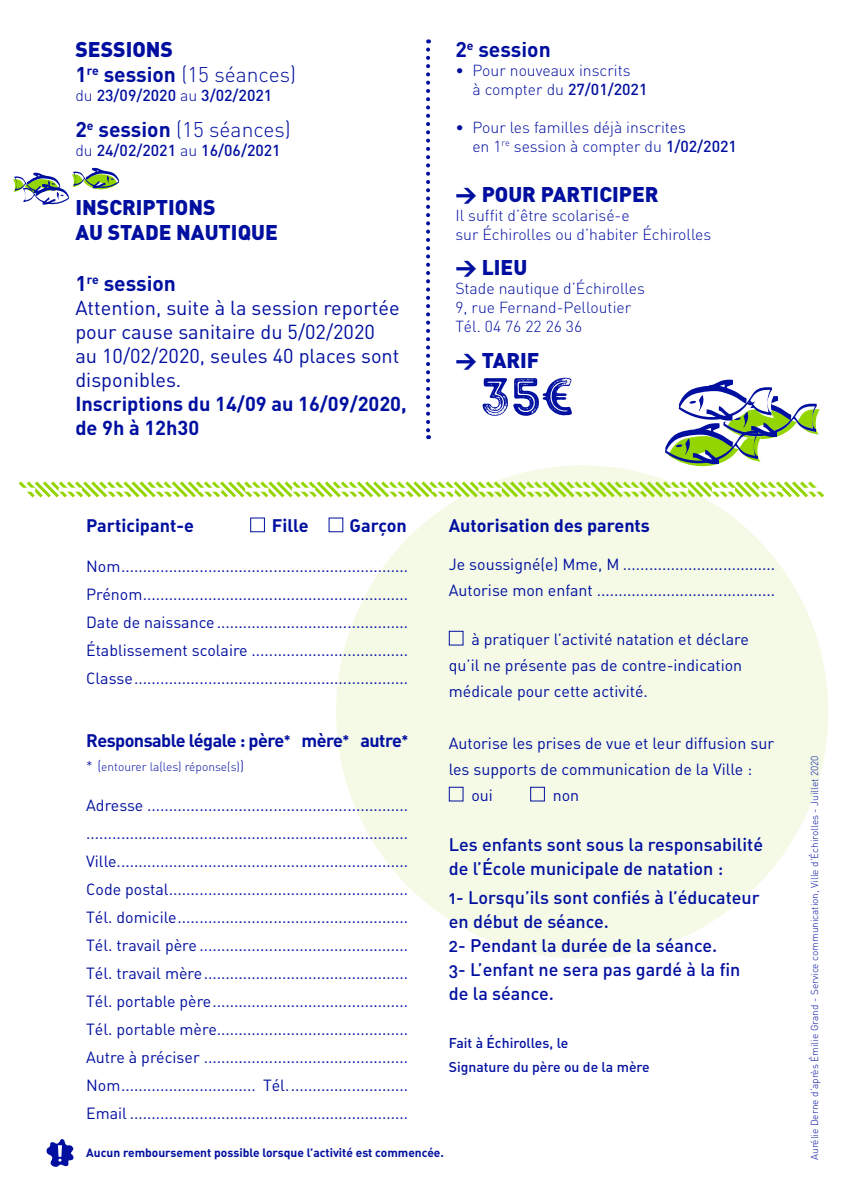
<style>
.page{position:relative;width:842px;height:1191px;background:#fff}
.page>*{position:absolute;margin:0;border:0;box-sizing:border-box;transform-origin:0 0}
.t1{font:52.6px "Intro Rust G Base 2 Line";color:#000f9f}
.t2{font:900 21px/25.2px "DIN";color:#000f9f}
.t3{font:300 21px/25.2px "DIN";color:#000f9f}
.t4{font:700 21px "DIN";color:#000f9f}
.t5{font:20px/24px "DIN";color:#000f9f}
.t6{font:700 20px/24px "DIN";color:#000f9f}
.t7{font:18px/24px "DIN Medium Alternate";color:#000f9f}
.t8{font:18px "DIN Bold Alternate";color:#000f9f}
.t9{font:18px "DIN Bold Alternate";letter-spacing:-.03em;color:#000f9f}
.t10{font:16px/28px "DIN Regular Alternate";color:#000f9f}
.t11{font:300 15.8px/19px "DIN";color:#000f9f}
.t12{font:500 15.8px "DIN";color:#000f9f}
.t13{font:14px/24px "DIN Medium Alternate";color:#000f9f}
.t14{font:12px "DIN Bold Alternate";color:#000f9f}
.t15{font:12px "DIN Light Alternate";color:#000f9f}
.t16{font:300 10px "DIN";color:#000f9f}
.s1{font-weight:900}
.s2{font-weight:700}
.s3{font-weight:300}
.s4{font-size:14px}
.s5{font-weight:500}
</style>
<div class="page">
<div style="left:336px;top:465px;width:492px;height:493px;background:#f4fae6;border-radius:50%"></div>
<div style="left:250px;top:517px;width:15px;height:15px;border:1px solid #000f9f"></div>
<div style="left:449px;top:631px;width:14px;height:14px;border:1px solid #000f9f"></div>
<div style="left:449px;top:786px;width:14px;height:15px;border:1px solid #000f9f"></div>
<div style="left:530px;top:786px;width:15px;height:15px;border:1px solid #000f9f"></div>
<svg style="left:426px;top:49px;width:4px;height:390px"></svg>
<svg style="left:46px;top:1139px;width:28px;height:28px"></svg>
<svg style="left:58px;top:1145px;width:4px;height:11px"></svg>
<svg style="left:13px;top:168px;width:106px;height:37px"></svg>
<svg style="left:665px;top:379px;width:155px;height:87px"></svg>
<svg style="left:18px;top:478px;width:806px;height:22px"></svg>
<h2 class="t3" style="left:75px;top:37px;width:222px"><span class="s1">SESSIONS<br></span><span class="s2">1</span><sup>re</sup> <span class="s2">session</span> (15 séances)</h2>
<p class="t12" style="left:75px;top:85px;width:198px"><span class="s3">du</span> 23/09/2020 <span class="s3">au</span> 3/02/2021</p>
<h2 class="t3" style="left:75px;top:116px;width:217px"><span class="s2">2</span><sup>e</sup> <span class="s2">session</span> (15 séances)</h2>
<p class="t12" style="left:75px;top:140px;width:207px"><span class="s3">du</span> 24/02/2021 <span class="s3">au</span> 16/06/2021</p>
<h2 class="t2" style="left:75px;top:194px;width:204px">INSCRIPTIONS<br>AU STADE NAUTIQUE</h2>
<h2 class="t4" style="left:75px;top:269px;width:102px">1<sup>re</sup> session</h2>
<p class="t5" style="left:75px;top:295px;width:326px">Attention, suite à la session reportée pour cause sanitaire du 5/02/2020 au 10/02/2020, seules 40 places sont disponibles.</p>
<p class="t6" style="left:75px;top:391px;width:333px">Inscriptions du 14/09 au 16/09/2020, de 9h à 12h30</p>
<p class="t8" style="left:86px;top:514px;width:109px">Participant-e</p>
<p class="t8" style="left:272px;top:514px;width:38px">Fille</p>
<p class="t8" style="left:350px;top:514px;width:59px">Garçon</p>
<p class="t10" style="left:86px;top:552px;width:324px;text-align:justify">Nom..................................................................<br>Prénom.............................................................<br>Date de naissance............................................<br>Établissement scolaire ....................................<br>Classe...............................................................</p>
<p class="t9" style="left:86px;top:729px;width:324px">Responsable légale : père<span class="s4">*</span> mère<span class="s4">*</span> autre<span class="s4">*</span></p>
<p class="t15" style="left:86px;top:759px;width:159px"><span class="s4">* (</span>entourer la(les) réponse(s)<span class="s4">)</span></p>
<p class="t10" style="left:86px;top:790px;width:324px;text-align:justify">Adresse ............................................................ ..........................................................................<br>Ville...................................................................<br>Code postal.......................................................<br>Tél. domicile.....................................................<br>Tél. travail père ................................................<br>Tél. travail mère...............................................<br>Tél. portable père.............................................<br>Tél. portable mère............................................<br>Autre à préciser ...............................................<br>Nom............................... Tél............................<br>Email ................................................................</p>
<h2 class="t4" style="left:455px;top:36px;width:97px">2<sup>e</sup> session</h2>
<p class="t11" style="left:472px;top:61px;width:177px;text-indent:-17px">• Pour nouveaux inscrits<br>à compter du <span class="s5">27/01/2021</span></p>
<p class="t11" style="left:472px;top:117px;width:266px;text-indent:-17px">• Pour les familles déjà inscrites<br>en 1<sup>re</sup> session à compter du <span class="s5">1/02/2021</span></p>
<h2 class="t2" style="left:455px;top:181px;width:205px">&gt; POUR PARTICIPER</h2>
<p class="t11" style="left:455px;top:206px;width:257px">Il suffit d’être scolarisé-e<br>sur Échirolles ou d’habiter Échirolles</p>
<h2 class="t2" style="left:455px;top:254px;width:73px">&gt; LIEU</h2>
<p class="t11" style="left:455px;top:279px;width:191px">Stade nautique d’Échirolles<br>9, rue Fernand-Pelloutier<br>Tél. 04 76 22 26 36</p>
<h2 class="t2" style="left:455px;top:346px;width:86px">&gt; TARIF</h2>
<h1 class="t1" style="left:480px;top:363px;width:96px">35€</h1>
<p class="t8" style="left:449px;top:514px;width:203px">Autorisation des parents</p>
<p class="t10" style="left:449px;top:551px;width:328px;line-height:26px">Je soussigné(e) Mme, M ...................................<br>Autorise mon enfant .........................................</p>
<p class="t10" style="left:449px;top:625px;width:302px;line-height:26px;text-indent:23px">à pratiquer l’activité natation et déclare qu’il ne présente pas de contre-indication médicale pour cette activité.</p>
<p class="t10" style="left:449px;top:728px;width:327px">Autorise les prises de vue et leur diffusion sur</p>
<p class="t10" style="left:449px;top:754px;width:305px">les supports de communication de la Ville :</p>
<p class="t10" style="left:471px;top:780px;width:23px">oui</p>
<p class="t10" style="left:553px;top:780px;width:28px">non</p>
<p class="t7" style="left:449px;top:831px;width:316px">Les enfants sont sous la responsabilité de l’École municipale de natation :</p>
<p class="t7" style="left:449px;top:885px;width:312px">1- Lorsqu’ils sont confiés à l’éducateur en début de séance.<br>2- Pendant la durée de la séance.<br>3- L’enfant ne sera pas gardé à la fin de la séance.</p>
<p class="t13" style="left:449px;top:1030px;width:202px">Fait à Échirolles, le<br>Signature du père ou de la mère</p>
<p class="t14" style="left:86px;top:1144px;width:359px">Aucun remboursement possible lorsque l’activité est commencée.</p>
<p class="t16" style="left:808px;top:1160px;width:406px;rotate:-90deg">Aurélie Derne d’après Émilie Grand - Service communication, Ville d’Échirolles - Juillet 2020</p>
</div>
